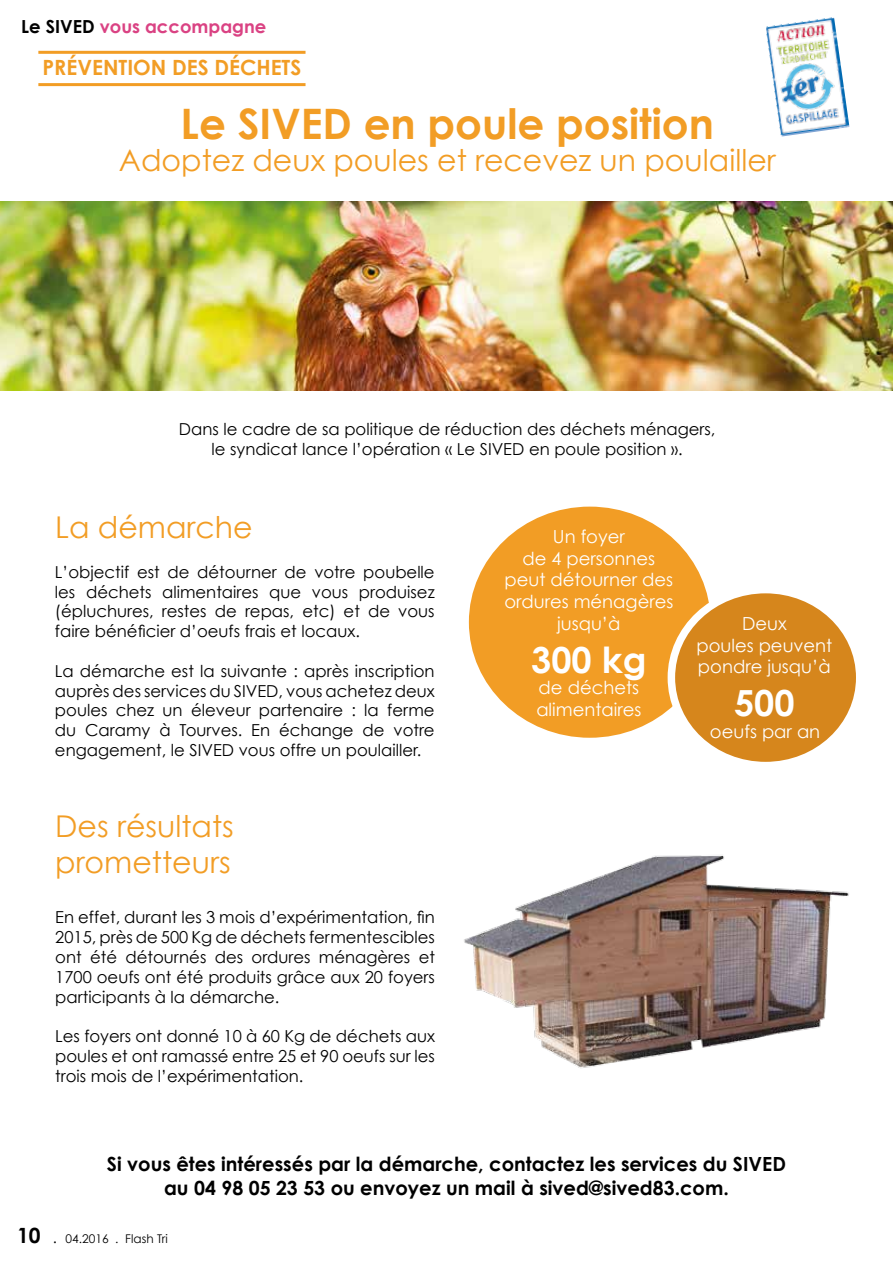
<style>
.page{position:relative;width:893px;height:1263px;background:#fff}
.page>*{position:absolute;margin:0;border:0;box-sizing:border-box;transform-origin:0 0}
.t1{font:700 42px "Century Gothic";color:#f29d25}
.t2{font:700 36px "Century Gothic";color:#fff}
.t3{font:30px/36px "Century Gothic";color:#f29d25}
.t4{font:700 21px "Century Gothic";color:#f29d25}
.t5{font:700 19.5px/23.4px "Century Gothic";color:#000;text-align:center}
.t6{font:18px/21.6px "Century Gothic";color:#fff;text-align:center}
.t7{font:700 18px "Century Gothic";color:#da4283}
.t8{font:16.5px/19.8px "Century Gothic";color:#000;text-align:justify}
.t9{font:12px "Century Gothic";color:#000}
.s1{color:#000}
.s2{font-weight:700;font-size:21px}
.s3{font-size:15px}
</style>
<div class="page">
<hr style="left:38px;top:51px;width:268px;height:3px;background:#f29d25">
<hr style="left:38px;top:83px;width:268px;height:3px;background:#f29d25">
<img style="left:0;top:201px;width:893px;height:190px">
<img style="left:464px;top:855px;width:385px;height:213px">
<div style="left:465px;top:503px;width:249px;height:238px;background:#f29d25;border-radius:50%"></div>
<div style="left:461px;top:499px;width:257px;height:246px;border:8px solid #fff;border-radius:50%"></div>
<div style="left:671px;top:590px;width:189px;height:175px;background:#d6861c;border-radius:50%"></div>
<div style="left:668px;top:586px;width:195px;height:183px;border:8px solid #fff;border-radius:50%"></div>
<img style="left:766px;top:17px;width:83px;height:120px">
<p class="t7" style="left:21px;top:15px;width:247px"><span class="s1">Le SIVED</span> vous accompagne</p>
<p class="t4" style="left:43px;top:54px;width:260px">PRÉVENTION DES DÉCHETS</p>
<h1 class="t1" style="left:181px;top:98px;width:535px">Le SIVED en poule position</h1>
<h3 class="t3" style="left:119px;top:141px;width:659px">Adoptez deux poules et recevez un poulailler</h3>
<p class="t8" style="left:179px;top:419px;width:538px;text-align:center">Dans le cadre de sa politique de réduction des déchets ménagers, le syndicat lance l’opération « Le SIVED en poule position ».</p>
<h3 class="t3" style="left:55px;top:508px;width:199px">La démarche</h3>
<p class="t8" style="left:55px;top:562px;width:381px">L’objectif est de détourner de votre poubelle les déchets alimentaires que vous produisez (épluchures, restes de repas, etc) et de vous faire bénéficier d’oeufs frais et locaux.</p>
<p class="t8" style="left:55px;top:661px;width:381px">La démarche est la suivante : après inscription auprès des services du SIVED, vous achetez deux poules chez un éleveur partenaire : la ferme du Caramy à Tourves. En échange de votre engagement, le SIVED vous offre un poulailler.</p>
<h3 class="t3" style="left:55px;top:808px;width:180px">Des résultats prometteurs</h3>
<p class="t8" style="left:55px;top:907px;width:381px">En effet, durant les 3 mois d’expérimentation, fin 2015, près de 500 Kg de déchets fermentescibles ont été détournés des ordures ménagères et 1700 oeufs ont été produits grâce aux 20 foyers participants à la démarche.</p>
<p class="t8" style="left:55px;top:1026px;width:381px">Les foyers ont donné 10 à 60 Kg de déchets aux poules et ont ramassé entre 25 et 90 oeufs sur les trois mois de l’expérimentation.</p>
<p class="t6" style="left:504px;top:526px;width:171px">Un foyer<br>de 4 personnes peut détourner des ordures ménagères jusqu’à</p>
<h2 class="t2" style="left:531px;top:637px;width:117px">300 kg</h2>
<p class="t6" style="left:536px;top:677px;width:107px;text-align:left">de déchets alimentaires</p>
<p class="t6" style="left:696px;top:612px;width:137px">Deux<br>poules peuvent pondre jusqu’à</p>
<h2 class="t2" style="left:734px;top:681px;width:62px">500</h2>
<p class="t6" style="left:710px;top:720px;width:112px">oeufs par an</p>
<p class="t5" style="left:107px;top:1152px;width:680px">Si vous êtes intéressés par la démarche, contactez les services du SIVED au 04 98 05 23 53 ou envoyez un mail à sived@sived83.com.</p>
<p class="t9" style="left:17px;top:1231px;width:152px"><span class="s2">10</span> <span class="s3">.</span> 04.2016 . Flash Tri</p>
</div>
